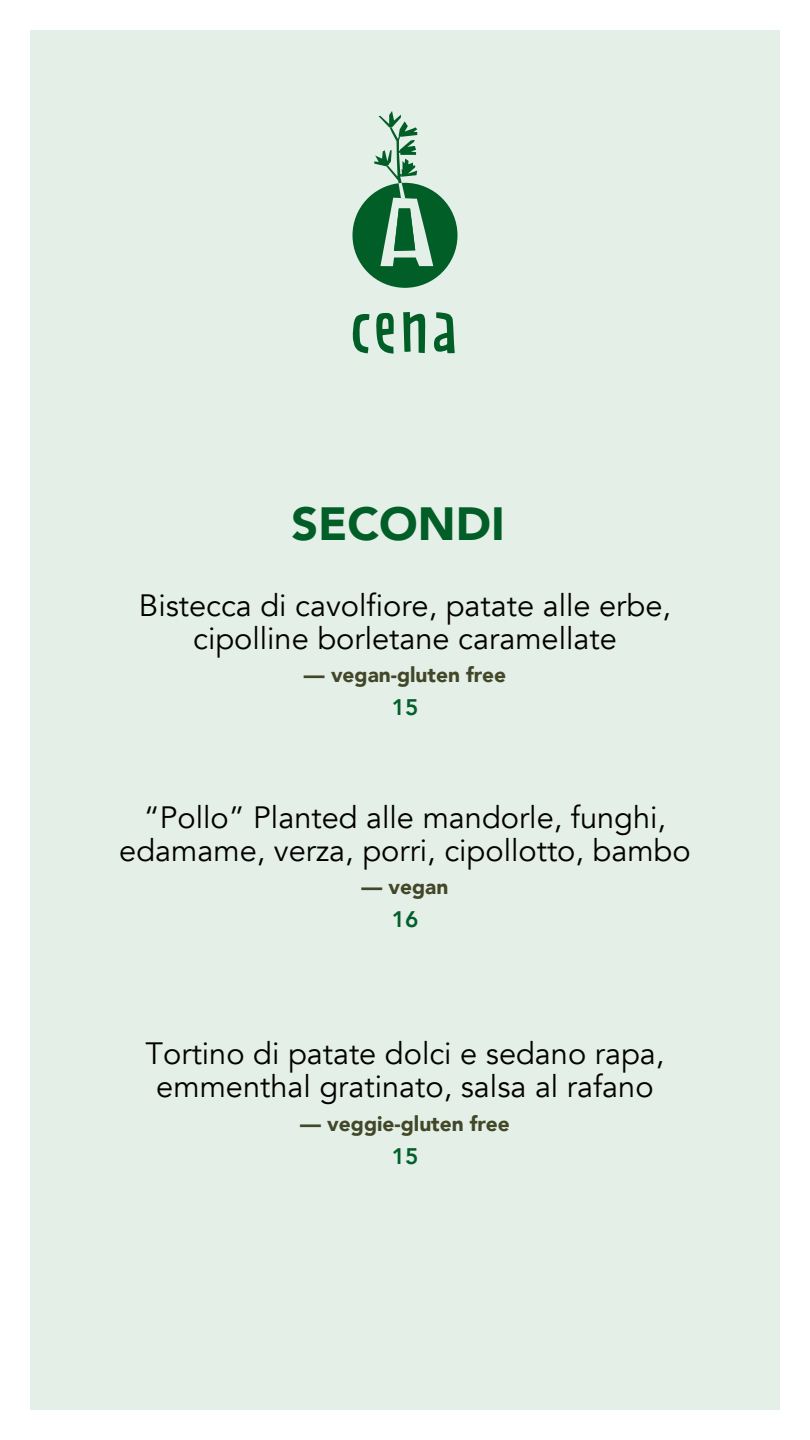
<style>
.page{position:relative;width:810px;height:1440px;background:#fff}
.page>*{position:absolute;margin:0;border:0;box-sizing:border-box;transform-origin:0 0}
.t1{font:70.5px "Prater Block Two Fill";color:#015e27}
.t2{font:900 46.5px "Avenir";color:#015e27}
.t3{font:30.83px/33.3px "Avenir";color:#010000;text-align:center}
.t4{font:800 22.5px "Avenir";color:#035f2c}
.t5{font:900 20.85px "Avenir";color:#424727}
</style>
<div class="page">
<div style="left:30px;top:30px;width:750px;height:1380px;background:#e4efe8"></div>
<svg style="left:352px;top:111px;width:106px;height:177px;background:#85b297"></svg>
<h1 class="t1" style="left:350px;top:284px;width:117px">cena</h1>
<h2 class="t2" style="left:291px;top:484px;width:215px">SECONDI</h2>
<p class="t3" style="left:139px;top:589px;width:534px">Bistecca di cavolfiore, patate alle erbe, cipolline borletane caramellate</p>
<p class="t5" style="left:304px;top:657px;width:204px">— vegan-gluten free</p>
<p class="t4" style="left:392px;top:690px;width:28px">15</p>
<p class="t3" style="left:119px;top:801px;width:573px">“Pollo” Planted alle mandorle, funghi, edamame, verza, porri, cipollotto, bambo</p>
<p class="t5" style="left:362px;top:869px;width:88px">— vegan</p>
<p class="t4" style="left:392px;top:902px;width:28px">16</p>
<p class="t3" style="left:146px;top:1037px;width:520px">Tortino di patate dolci e sedano rapa, emmenthal gratinato, salsa al rafano</p>
<p class="t5" style="left:300px;top:1106px;width:211px">— veggie-gluten free</p>
<p class="t4" style="left:392px;top:1138px;width:28px">15</p>
</div>
